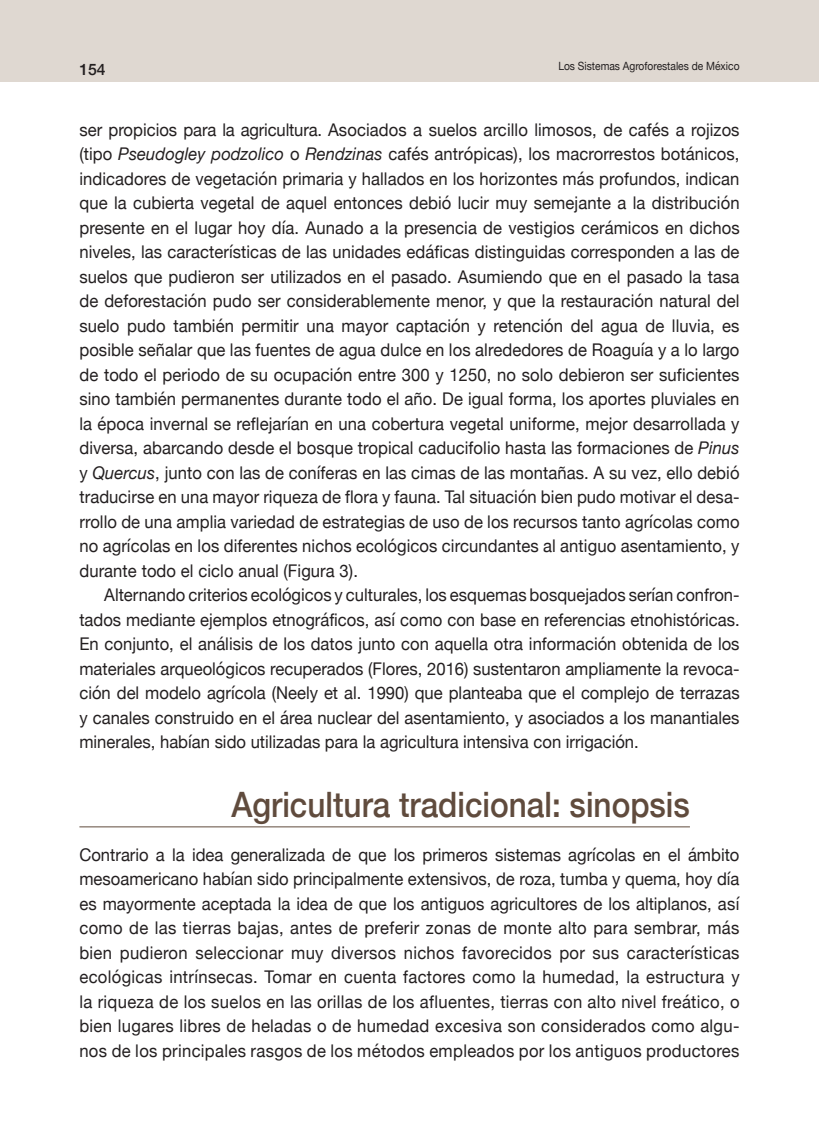
<style>
.page{position:relative;width:819px;height:1141px;background:#fff}
.page>*{position:absolute;margin:0;border:0;box-sizing:border-box;transform-origin:0 0}
.t1{font:500 35px "Helvetica Neue";color:#604b3d;scale:.9 1}
.t2{font:17.5px/24.5px "Helvetica Neue";letter-spacing:.005em;color:#231f20;text-align:justify;scale:.95 1}
.t3{font:500 15.75px "Helvetica Neue";color:#231f20}
.t4{font:11.38px "Helvetica Neue";color:#231f20;scale:.9 1}
.s1{font-style:italic}
</style>
<div class="page">
<div style="left:0;top:0;width:818px;height:81px;background:#dfd8d1"></div>
<hr style="left:79px;top:826px;width:611px;height:1px;background:#604b3d">
<p class="t3" style="left:79px;top:56px;width:28px">154</p>
<p class="t4" style="left:558px;top:58px;width:203px">Los Sistemas Agroforestales de México</p>
<p class="t2" style="left:79px;top:118px;width:696px">ser propicios para la agricultura. Asociados a suelos arcillo limosos, de cafés a rojizos (tipo <span class="s1">Pseudogley podzolico</span> o <span class="s1">Rendzinas</span> cafés antrópicas), los macrorrestos botánicos, indicadores de vegetación primaria y hallados en los horizontes más profundos, indican que la cubierta vegetal de aquel entonces debió lucir muy semejante a la distribución presente en el lugar hoy día. Aunado a la presencia de vestigios cerámicos en dichos niveles, las características de las unidades edáficas distinguidas corresponden a las de suelos que pudieron ser utilizados en el pasado. Asumiendo que en el pasado la tasa de deforestación pudo ser considerablemente menor, y que la restauración natural del suelo pudo también permitir una mayor captación y retención del agua de lluvia, es posible señalar que las fuentes de agua dulce en los alrededores de Roaguía y a lo largo de todo el periodo de su ocupación entre 300 y 1250, no solo debieron ser suficientes sino también permanentes durante todo el año. De igual forma, los aportes pluviales en la época invernal se reflejarían en una cobertura vegetal uniforme, mejor desarrollada y diversa, abarcando desde el bosque tropical caducifolio hasta las formaciones de <span class="s1">Pinus </span>y <span class="s1">Quercus</span>, junto con las de coníferas en las cimas de las montañas. A su vez, ello debió traducirse en una mayor riqueza de flora y fauna. Tal situación bien pudo motivar el desa&shy;rrollo de una amplia variedad de estrategias de uso de los recursos tanto agrícolas como no agrícolas en los diferentes nichos ecológicos circundantes al antiguo asentamiento, y durante todo el ciclo anual (Figura 3).</p>
<p class="t2" style="left:79px;top:584px;width:696px;text-indent:25px">Alternando criterios ecológicos y culturales, los esquemas bosquejados serían confron&shy;tados mediante ejemplos etnográficos, así como con base en referencias etnohistóricas.<br>En conjunto, el análisis de los datos junto con aquella otra información obtenida de los materiales arqueológicos recuperados (Flores, 2016) sustentaron ampliamente la revoca&shy;ción del modelo agrícola (Neely et al. 1990) que planteaba que el complejo de terrazas y canales construido en el área nuclear del asentamiento, y asociados a los manantiales minerales, habían sido utilizadas para la agricultura intensiva con irrigación.</p>
<h1 class="t1" style="left:231px;top:776px;width:511px">Agricultura tradicional: sinopsis</h1>
<p class="t2" style="left:79px;top:843px;width:696px">Contrario a la idea generalizada de que los primeros sistemas agrícolas en el ámbito mesoamericano habían sido principalmente extensivos, de roza, tumba y quema, hoy día es mayormente aceptada la idea de que los antiguos agricultores de los altiplanos, así como de las tierras bajas, antes de preferir zonas de monte alto para sembrar, más bien pudieron seleccionar muy diversos nichos favorecidos por sus características ecológicas intrínsecas. Tomar en cuenta factores como la humedad, la estructura y la riqueza de los suelos en las orillas de los afluentes, tierras con alto nivel freático, o bien lugares libres de heladas o de humedad excesiva son considerados como algu&shy;nos de los principales rasgos de los métodos empleados por los antiguos productores</p>
</div>
